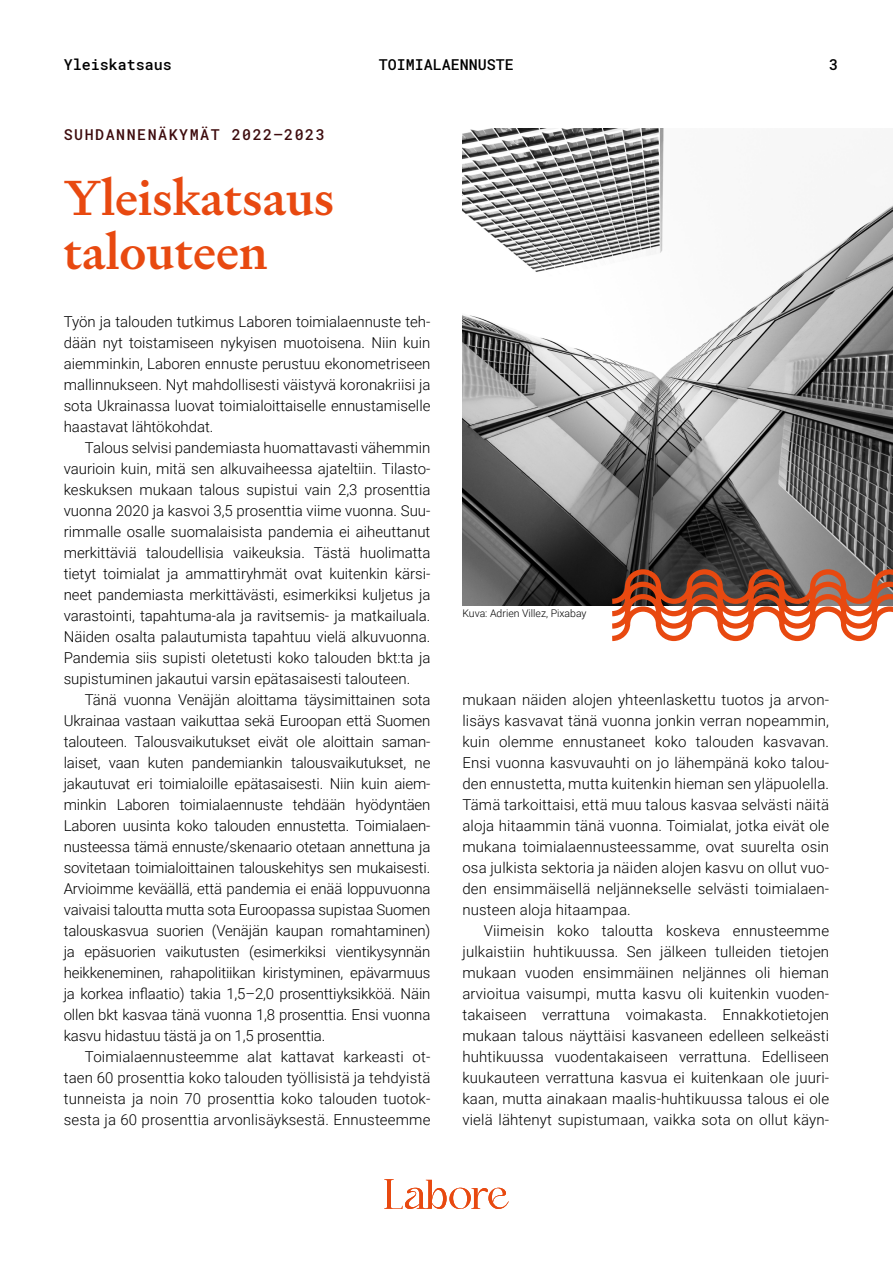
<style>
.page{position:relative;width:893px;height:1263px;background:#fff}
.page>*{position:absolute;margin:0;border:0;box-sizing:border-box;transform-origin:0 0}
.t1{font:500 49.5px/54px "Signifier";color:#e84910}
.t2{font:300 15px/21px "Roboto";color:#000;text-align:justify}
.t3{font:500 15px "Roboto Mono";color:#000}
.t4{font:500 15px "Roboto Mono";letter-spacing:.1em;color:#3e0c0e}
.t5{font:300 10.5px "Roboto";color:#000}
</style>
<div class="page">
<svg style="left:384px;top:1179px;width:125px;height:30px"></svg>
<img style="left:462px;top:128px;width:431px;height:477px">
<svg style="left:607px;top:567px;width:286px;height:75px"></svg>
<p class="t3" style="left:64px;top:54px;width:109px">Yleiskatsaus</p>
<p class="t3" style="left:379px;top:54px;width:136px">TOIMIALAENNUSTE</p>
<p class="t3" style="left:829px;top:54px;width:10px">3</p>
<p class="t4" style="left:64px;top:125px;width:263px">SUHDANNENÄKYMÄT 2022–2023</p>
<h1 class="t1" style="left:64px;top:171px;width:272px">Yleiskatsaus talouteen</h1>
<p class="t2" style="left:64px;top:311px;width:368px">Työn ja talouden tutkimus Laboren toimialaennuste teh&shy;dään nyt toistamiseen nykyisen muotoisena. Niin kuin aiemminkin, Laboren ennuste perustuu ekonometriseen mallinnukseen. Nyt mahdollisesti väistyvä koronakriisi ja sota Ukrainassa luovat toimialoittaiselle ennustamiselle haastavat lähtökohdat.</p>
<p class="t2" style="left:64px;top:437px;width:368px;text-indent:21px">Talous selvisi pandemiasta huomattavasti vähemmin vaurioin kuin, mitä sen alkuvaiheessa ajateltiin. Tilasto&shy;keskuksen mukaan talous supistui vain 2,3 prosenttia vuonna 2020 ja kasvoi 3,5 prosenttia viime vuonna. Suu&shy;rimmalle osalle suomalaisista pandemia ei aiheuttanut merkittäviä taloudellisia vaikeuksia. Tästä huolimatta tietyt toimialat ja ammattiryhmät ovat kuitenkin kärsi&shy;neet pandemiasta merkittävästi, esimerkiksi kuljetus ja varastointi, tapahtuma-ala ja ravitsemis- ja matkailuala.<br>Näiden osalta palautumista tapahtuu vielä alkuvuonna.<br>Pandemia siis supisti oletetusti koko talouden bkt:ta ja supistuminen jakautui varsin epätasaisesti talouteen.</p>
<p class="t2" style="left:64px;top:689px;width:368px;text-indent:21px">Tänä vuonna Venäjän aloittama täysimittainen sota Ukrainaa vastaan vaikuttaa sekä Euroopan että Suomen talouteen. Talousvaikutukset eivät ole aloittain saman&shy;laiset, vaan kuten pandemiankin talousvaikutukset, ne jakautuvat eri toimialoille epätasaisesti. Niin kuin aiem&shy;minkin Laboren toimialaennuste tehdään hyödyntäen Laboren uusinta koko talouden ennustetta. Toimialaen&shy;nusteessa tämä ennuste/skenaario otetaan annettuna ja sovitetaan toimialoittainen talouskehitys sen mukaisesti.<br>Arvioimme keväällä, että pandemia ei enää loppuvuonna vaivaisi taloutta mutta sota Euroopassa supistaa Suomen talouskasvua suorien (Venäjän kaupan romahtaminen) ja epäsuorien vaikutusten (esimerkiksi vientikysynnän heikkeneminen, rahapolitiikan kiristyminen, epävarmuus ja korkea inflaatio) takia 1,5–2,0 prosenttiyksikköä. Näin ollen bkt kasvaa tänä vuonna 1,8 prosenttia. Ensi vuonna kasvu hidastuu tästä ja on 1,5 prosenttia.</p>
<p class="t2" style="left:64px;top:1046px;width:368px;text-indent:21px">Toimialaennusteemme alat kattavat karkeasti ot&shy;taen 60 prosenttia koko talouden työllisistä ja tehdyistä tunneista ja noin 70 prosenttia koko talouden tuotok&shy;sesta ja 60 prosenttia arvonlisäyksestä. Ennusteemme</p>
<p class="t5" style="left:462px;top:606px;width:126px">Kuva: Adrien Villez, Pixabay</p>
<p class="t2" style="left:462px;top:689px;width:368px">mukaan näiden alojen yhteenlaskettu tuotos ja arvon&shy;lisäys kasvavat tänä vuonna jonkin verran nopeammin, kuin olemme ennustaneet koko talouden kasvavan.<br>Ensi vuonna kasvuvauhti on jo lähempänä koko talou&shy;den ennustetta, mutta kuitenkin hieman sen yläpuolella.<br>Tämä tarkoittaisi, että muu talous kasvaa selvästi näitä aloja hitaammin tänä vuonna. Toimialat, jotka eivät ole mukana toimialaennusteessamme, ovat suurelta osin osa julkista sektoria ja näiden alojen kasvu on ollut vuo&shy;den ensimmäisellä neljännekselle selvästi toimialaen&shy;nusteen aloja hitaampaa.</p>
<p class="t2" style="left:462px;top:920px;width:368px;text-indent:21px">Viimeisin koko taloutta koskeva ennusteemme julkaistiin huhtikuussa. Sen jälkeen tulleiden tietojen mukaan vuoden ensimmäinen neljännes oli hieman arvioitua vaisumpi, mutta kasvu oli kuitenkin vuoden&shy;takaiseen verrattuna voimakasta. Ennakkotietojen mukaan talous näyttäisi kasvaneen edelleen selkeästi huhtikuussa vuodentakaiseen verrattuna. Edelliseen kuukauteen verrattuna kasvua ei kuitenkaan ole juuri&shy;kaan, mutta ainakaan maalis-huhtikuussa talous ei ole vielä lähtenyt supistumaan, vaikka sota on ollut käyn-</p>
</div>
